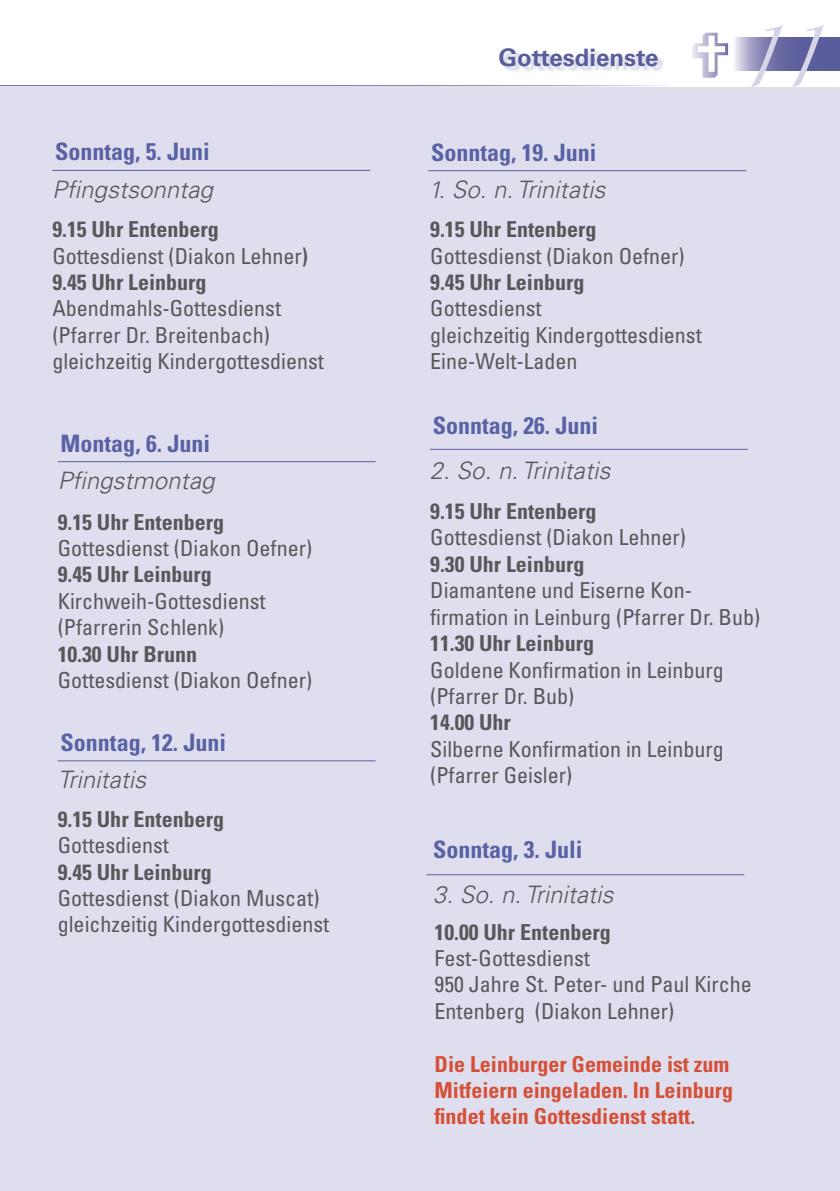
<style>
.page{position:relative;width:840px;height:1191px;background:#fff}
.page>*{position:absolute;margin:0;border:0;box-sizing:border-box;transform-origin:0 0}
.t1{font:96px "Vivaldii";color:#d6d4e6}
.t2{font:italic 300 24px "Univers LT Std";color:#58585a}
.t3{font:700 condensed 24px "Univers LT Std";color:#5a62a6}
.t4{font:700 24px "Univers LT Std";color:#5a5d9b}
.t5{font:condensed 22px/26.4px "Univers LT Std";color:#58585a}
.t6{font:700 condensed 22px/26.4px "Univers LT Std";color:#58585a}
.t7{font:700 condensed 22px/26.4px "Univers LT Std";color:#d65038}
.s1{font-weight:400}
</style>
<div class="page">
<svg style="left:735px;top:37px;width:104px;height:33px;background:#7878ac"></svg>
<div style="left:500px;top:50px;width:164px;height:22px;background:#5a5d9b;opacity:.25"></div>
<div style="left:0;top:88px;width:839px;height:1103px;background:#dfdeee"></div>
<hr style="left:429px;top:449px;width:318px;height:1px;background:#5a5d9b">
<hr style="left:58px;top:461px;width:317px;height:1px;background:#5a5d9b">
<hr style="left:52px;top:170px;width:318px;height:1px;background:#5a5d9b">
<hr style="left:426px;top:874px;width:317px;height:1px;background:#5a5d9b">
<hr style="left:58px;top:760px;width:317px;height:1px;background:#5a5d9b">
<hr style="left:428px;top:170px;width:317px;height:1px;background:#5a5d9b">
<p class="t3" style="left:55px;top:137px;width:156px">Sonntag, 5. Juni</p>
<p class="t2" style="left:52px;top:175px;width:162px">Pfingstsonntag</p>
<p class="t6" style="left:52px;top:216px;width:257px">9.15 Uhr Entenberg<br><span class="s1">Gottesdienst (Diakon Lehner</span>)<br>9.45 Uhr Leinburg</p>
<p class="t5" style="left:52px;top:295px;width:273px">Abendmahls-Gottesdienst (Pfarrer Dr. Breitenbach) gleichzeitig Kindergottesdienst</p>
<p class="t3" style="left:61px;top:428px;width:151px">Montag, 6. Juni</p>
<p class="t2" style="left:58px;top:466px;width:158px">Pfingstmontag</p>
<p class="t6" style="left:58px;top:508px;width:168px">9.15 Uhr Entenberg</p>
<p class="t5" style="left:58px;top:535px;width:256px">Gottesdienst (Diakon Oefner)</p>
<p class="t6" style="left:58px;top:561px;width:155px">9.45 Uhr Leinburg</p>
<p class="t5" style="left:58px;top:587px;width:209px">Kirchweih-Gottesdienst (Pfarrerin Schlenk)</p>
<p class="t6" style="left:58px;top:640px;width:141px">10.30 Uhr Brunn</p>
<p class="t5" style="left:58px;top:667px;width:256px">Gottesdienst (Diakon Oefner)</p>
<p class="t3" style="left:61px;top:727px;width:167px">Sonntag, 12. Juni</p>
<p class="t2" style="left:58px;top:765px;width:90px">Trinitatis</p>
<p class="t6" style="left:58px;top:805px;width:168px">9.15 Uhr Entenberg</p>
<p class="t5" style="left:58px;top:832px;width:113px">Gottesdienst</p>
<p class="t6" style="left:58px;top:858px;width:155px">9.45 Uhr Leinburg</p>
<p class="t5" style="left:58px;top:884px;width:273px">Gottesdienst (Diakon Muscat) gleichzeitig Kindergottesdienst</p>
<p class="t4" style="left:498px;top:44px;width:161px">Gottesdienste</p>
<p class="t3" style="left:431px;top:137px;width:167px">Sonntag, 19. Juni</p>
<p class="t2" style="left:428px;top:175px;width:178px">1. So. n. Trinitatis</p>
<p class="t6" style="left:430px;top:216px;width:168px">9.15 Uhr Entenberg</p>
<p class="t5" style="left:430px;top:242px;width:256px">Gottesdienst (Diakon Oefner)</p>
<p class="t6" style="left:430px;top:269px;width:155px">9.45 Uhr Leinburg</p>
<p class="t5" style="left:430px;top:295px;width:273px">Gottesdienst<br>gleichzeitig Kindergottesdienst<br>Eine-Welt-Laden</p>
<h1 class="t1" style="left:741px;top:0;width:83px">11</h1>
<p class="t3" style="left:432px;top:411px;width:167px">Sonntag, 26. Juni</p>
<p class="t2" style="left:429px;top:456px;width:182px">2. So. n. Trinitatis</p>
<p class="t6" style="left:430px;top:498px;width:168px">9.15 Uhr Entenberg</p>
<p class="t5" style="left:430px;top:524px;width:257px">Gottesdienst (Diakon Lehner)</p>
<p class="t6" style="left:430px;top:551px;width:155px">9.30 Uhr Leinburg</p>
<p class="t5" style="left:430px;top:577px;width:331px">Diamantene und Eiserne Kon&shy;firmation in Leinburg (Pfarrer Dr. Bub)</p>
<p class="t6" style="left:430px;top:630px;width:165px">11.30 Uhr Leinburg</p>
<p class="t5" style="left:430px;top:656px;width:295px">Goldene Konfirmation in Leinburg (Pfarrer Dr. Bub)</p>
<p class="t6" style="left:430px;top:709px;width:82px">14.00 Uhr</p>
<p class="t5" style="left:430px;top:735px;width:295px">Silberne Konfirmation in Leinburg (Pfarrer Geisler)</p>
<p class="t3" style="left:433px;top:834px;width:151px">Sonntag, 3. Juli</p>
<p class="t2" style="left:433px;top:879px;width:182px">3. So. n. Trinitatis</p>
<p class="t6" style="left:434px;top:918px;width:177px">10.00 Uhr Entenberg</p>
<p class="t5" style="left:434px;top:944px;width:318px">Fest-Gottesdienst<br>950 Jahre St. Peter- und Paul Kirche<br>Entenberg (Diakon Lehner)</p>
<p class="t7" style="left:434px;top:1050px;width:300px">Die Leinburger Gemeinde ist zum<br>Mitfeiern eingeladen. In Leinburg findet kein Gottesdienst statt.</p>
</div>
